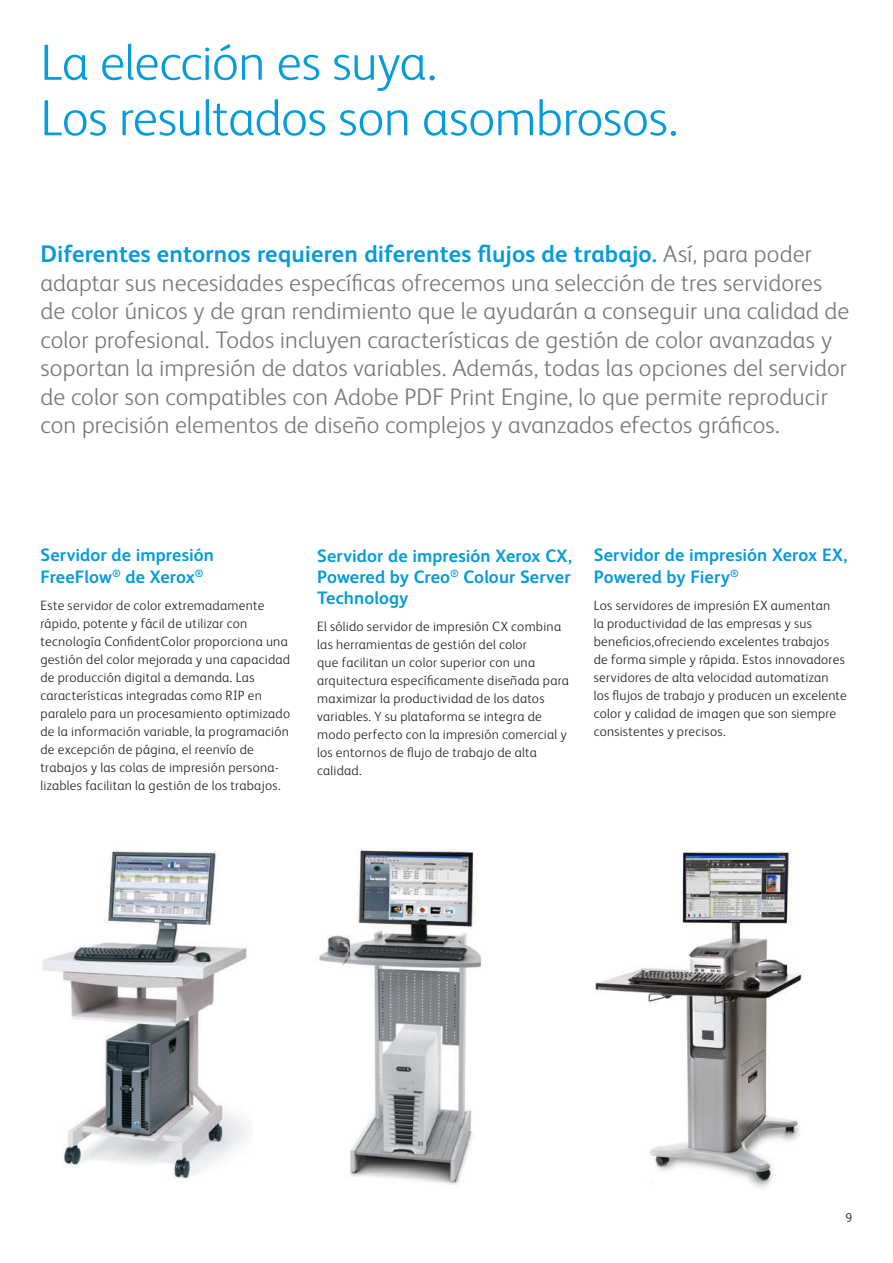
<style>
.page{position:relative;width:893px;height:1263px;background:#fff}
.page>*{position:absolute;margin:0;border:0;box-sizing:border-box;transform-origin:0 0}
.t1{font:300 51px/55.5px "Xerox Sans";letter-spacing:-.01em;color:#069bda}
.t2{font:300 24px/28.5px "Xerox Sans";letter-spacing:.005em;color:#76787b}
.t3{font:700 18px/21px "Xerox Sans";letter-spacing:.005em;color:#069bda}
.t4{font:300 13.5px/18px "Xerox Sans";letter-spacing:.02em;color:#231f20}
.t5{font:300 12.75px "Xerox Sans";color:#231f20}
.s1{font-weight:700;color:#069bda}
</style>
<div class="page">
<img style="left:595px;top:851px;width:207px;height:337px">
<img style="left:319px;top:848px;width:163px;height:337px">
<img style="left:43px;top:851px;width:208px;height:328px">
<h1 class="t1" style="left:40px;top:32px;width:639px">La elección es suya.<br>Los resultados son asombrosos.</h1>
<p class="t2" style="left:40px;top:239px;width:810px"><span class="s1">Diferentes entornos requieren diferentes flujos de trabajo.</span> Así, para poder adaptar sus necesidades específicas ofrecemos una selección de tres servidores de color únicos y de gran rendimiento que le ayudarán a conseguir una calidad de color profesional. Todos incluyen características de gestión de color avanzadas y soportan la impresión de datos variables. Además, todas las opciones del servidor de color son compatibles con Adobe PDF Print Engine, lo que permite reproducir con precisión elementos de diseño complejos y avanzados efectos gráficos.</p>
<h3 class="t3" style="left:40px;top:544px;width:175px">Servidor de impresión<br>FreeFlow<sup>®</sup> de Xerox<sup>®</sup></h3>
<p class="t4" style="left:40px;top:596px;width:251px">Este servidor de color extremadamente rápido, potente y fácil de utilizar con tecnología ConfidentColor proporciona una gestión del color mejorada y una capacidad de producción digital a demanda. Las características integradas como RIP en paralelo para un procesamiento optimizado de la información variable, la programación de excepción de página, el reenvío de trabajos y las colas de impresión persona&shy;lizables facilitan la gestión de los trabajos.</p>
<h3 class="t3" style="left:317px;top:544px;width:256px;text-align:justify">Servidor de impresión Xerox CX, Powered by Creo<sup>®</sup> Colour Server Technology</h3>
<p class="t4" style="left:317px;top:617px;width:253px">El sólido servidor de impresión CX combina las herramientas de gestión del color<br>que facilitan un color superior con una arquitectura específicamente diseñada para maximizar la productividad de los datos variables. Y su plataforma se integra de modo perfecto con la impresión comercial y los entornos de flujo de trabajo de alta calidad.</p>
<h3 class="t3" style="left:594px;top:544px;width:255px">Servidor de impresión Xerox EX,<br>Powered by Fiery<sup>®</sup></h3>
<p class="t4" style="left:594px;top:596px;width:255px">Los servidores de impresión EX aumentan<br>la productividad de las empresas y sus beneficios,ofreciendo excelentes trabajos<br>de forma simple y rápida. Estos innovadores servidores de alta velocidad automatizan los flujos de trabajo y producen un excelente color y calidad de imagen que son siempre consistentes y precisos.</p>
<p class="t5" style="left:846px;top:1210px;width:8px">9</p>
</div>
